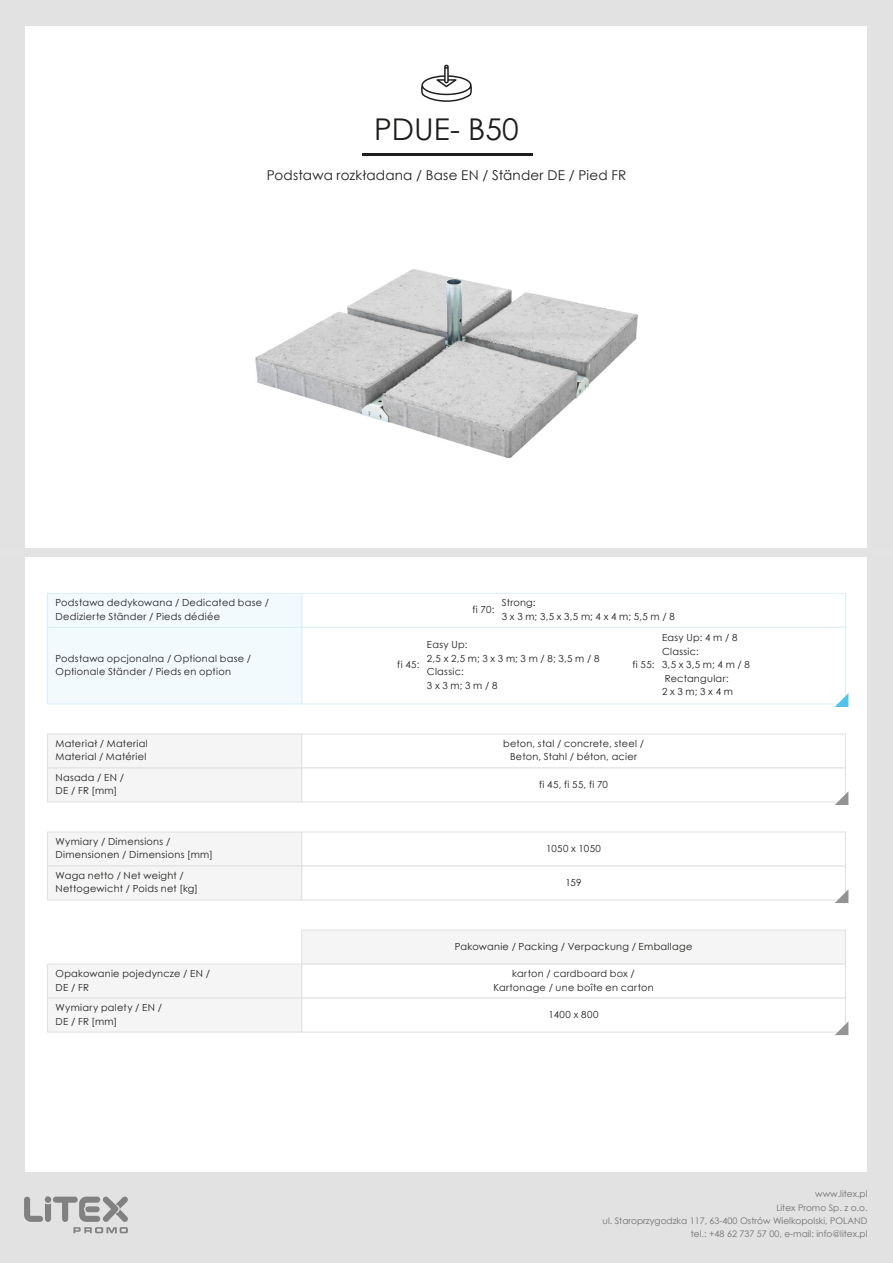
<style>
.page{position:relative;width:893px;height:1263px;background:#fff}
.page>*{position:absolute;margin:0;border:0;box-sizing:border-box;transform-origin:0 0}
.t1{font:30px "Century Gothic";color:#1d1d1b}
.t2{font:13.5px "Century Gothic";letter-spacing:.015em;color:#1d1d1b}
.t3{font:9.75px/13.5px "Century Gothic";letter-spacing:.03em;color:#1d1d1b}
.t4{font:9px/13.4px "Century Gothic";color:#6f6e6e;text-align:right}
</style>
<div class="page">
<div style="left:0;top:0;width:24px;height:1263px;background:#e3e2e2"></div>
<div style="left:867px;top:0;width:26px;height:1263px;background:#e3e2e2"></div>
<div style="left:0;top:1172px;width:893px;height:91px;background:#e3e2e2"></div>
<div style="left:0;top:0;width:893px;height:26px;background:#e3e2e2"></div>
<svg style="left:24px;top:1196px;width:104px;height:37px"></svg>
<div style="left:0;top:548px;width:893px;height:8px;background:#e4e3e3"></div>
<svg style="left:421px;top:65px;width:51px;height:37px"></svg>
<hr style="left:362px;top:153px;width:171px;height:2px;background:#1d1d1b">
<div style="left:47px;top:593px;width:255px;height:35px;background:#f3fafe;border:1px solid #dbeffa"></div>
<div style="left:47px;top:734px;width:255px;height:34px;background:#f5f5f5;border:1px solid #e2e1e1"></div>
<div style="left:47px;top:768px;width:255px;height:34px;background:#f5f5f5"></div>
<svg style="left:301px;top:733px;width:547px;height:72px"></svg>
<div style="left:47px;top:832px;width:255px;height:34px;background:#f5f5f5;border:1px solid #e2e1e1"></div>
<div style="left:47px;top:866px;width:255px;height:34px;background:#f5f5f5;border:1px solid #e2e1e1"></div>
<div style="left:47px;top:964px;width:255px;height:34px;background:#f5f5f5;border:1px solid #e2e1e1"></div>
<svg style="left:301px;top:831px;width:547px;height:72px"></svg>
<div style="left:47px;top:998px;width:255px;height:34px;background:#f5f5f5;border:1px solid #e2e1e1"></div>
<svg style="left:301px;top:929px;width:547px;height:106px"></svg>
<div style="left:47px;top:627px;width:255px;height:77px;background:#f3fafe;border:1px solid #dbeffa"></div>
<svg style="left:301px;top:593px;width:547px;height:114px"></svg>
<img style="left:255px;top:269px;width:383px;height:189px">
<h1 class="t1" style="left:374px;top:108px;width:146px">PDUE- B50</h1>
<h2 class="t2" style="left:267px;top:166px;width:361px">Podstawa rozkładana / Base EN / Ständer DE / Pied FR</h2>
<p class="t3" style="left:56px;top:596px;width:215px">Podstawa dedykowana / Dedicated base /<br>Dedizierte Ständer / Pieds dédiée</p>
<p class="t3" style="left:56px;top:651px;width:197px">Podstawa opcjonalna / Optional base /<br>Optionale Ständer / Pieds en option</p>
<p class="t3" style="left:397px;top:658px;width:24px">fi 45:</p>
<p class="t3" style="left:472px;top:603px;width:23px">fi 70:</p>
<p class="t3" style="left:502px;top:596px;width:174px">Strong:<br>3 x 3 m; 3,5 x 3,5 m; 4 x 4 m; 5,5 m / 8</p>
<p class="t3" style="left:427px;top:638px;width:174px">Easy Up:<br>2,5 x 2,5 m; 3 x 3 m; 3 m / 8; 3,5 m / 8<br>Classic:<br>3 x 3 m; 3 m / 8</p>
<p class="t3" style="left:632px;top:658px;width:24px">fi 55:</p>
<p class="t3" style="left:662px;top:631px;width:89px">Easy Up: 4 m / 8<br>Classic:<br>3,5 x 3,5 m; 4 m / 8<br>Rectangular:<br>2 x 3 m; 3 x 4 m</p>
<p class="t3" style="left:56px;top:736px;width:94px">Materiał / Material<br>Material / Matériel</p>
<p class="t3" style="left:56px;top:770px;width:70px">Nasada / EN /<br>DE / FR [mm]</p>
<p class="t3" style="left:539px;top:777px;width:70px">fi 45, fi 55, fi 70</p>
<p class="t3" style="left:503px;top:736px;width:142px;text-align:center">beton, stal / concrete, steel /<br>Beton, Stahl / béton, acier</p>
<p class="t3" style="left:56px;top:834px;width:159px">Wymiary / Dimensions /<br>Dimensionen / Dimensions [mm]</p>
<p class="t3" style="left:56px;top:868px;width:144px">Waga netto / Net weight /<br>Nettogewicht / Poids net [kg]</p>
<p class="t3" style="left:56px;top:966px;width:156px">Opakowanie pojedyncze / EN /<br>DE / FR</p>
<p class="t3" style="left:56px;top:1001px;width:108px">Wymiary palety / EN /<br>DE / FR [mm]</p>
<p class="t3" style="left:546px;top:841px;width:56px">1050 x 1050</p>
<p class="t3" style="left:566px;top:875px;width:17px">159</p>
<p class="t3" style="left:455px;top:939px;width:239px">Pakowanie / Packing / Verpackung / Emballage</p>
<p class="t3" style="left:493px;top:966px;width:162px;text-align:center">karton / cardboard box /<br>Kartonage / une boîte en carton</p>
<p class="t3" style="left:549px;top:1007px;width:51px">1400 x 800</p>
<p class="t4" style="left:603px;top:1187px;width:266px">www.litex.pl<br>Litex Promo Sp. z o.o.<br>ul. Staroprzygodzka 117, 63-400 Ostrów Wielkopolski, POLAND tel.: +48 62 737 57 00, e-mail: info@litex.pl</p>
</div>
